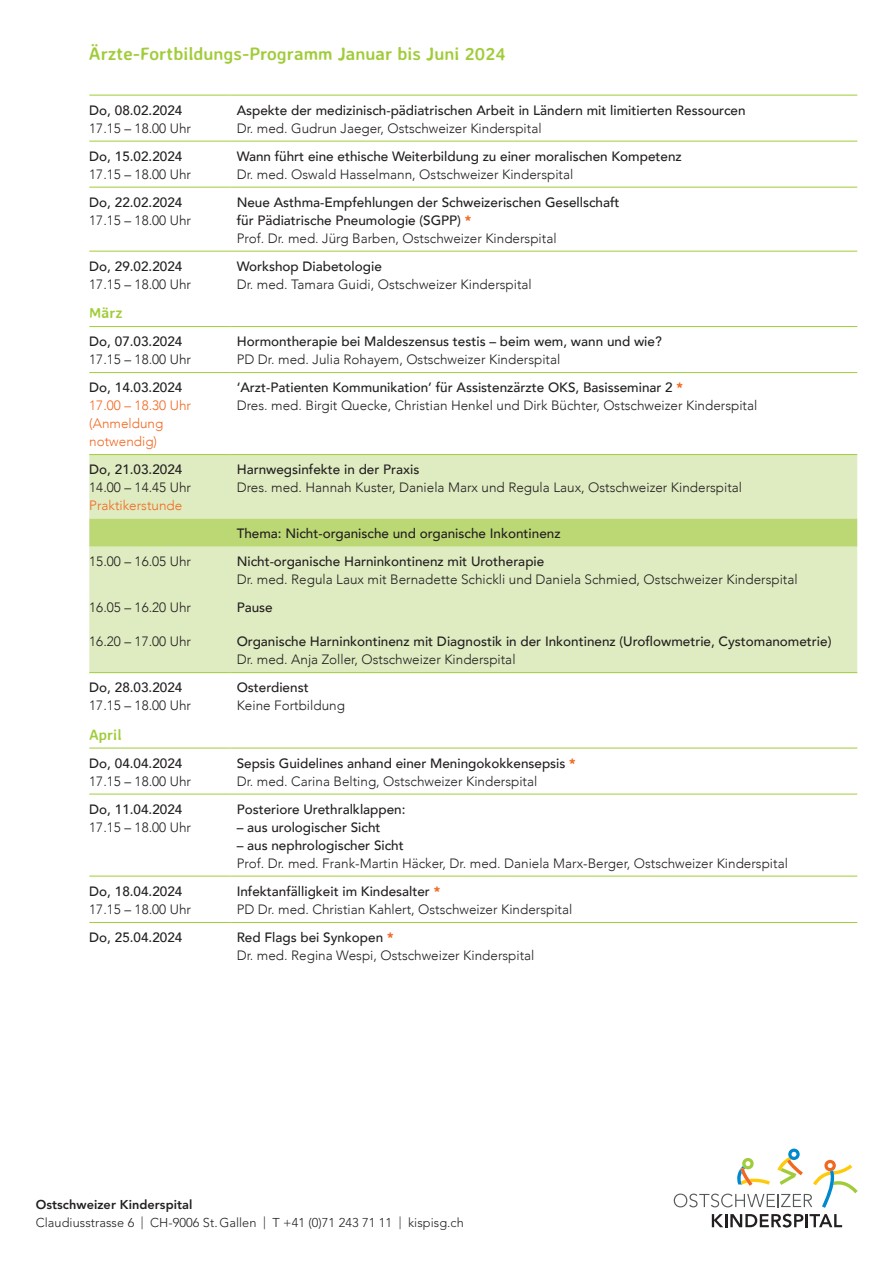
<style>
.page{position:relative;width:893px;height:1263px;background:#fff}
.page>*{position:absolute;margin:0;border:0;box-sizing:border-box;transform-origin:0 0}
.t1{font:700 18px "Averia Sans Libre";color:#a1cc3a}
.t2{font:700 15px "Averia Sans Libre";color:#a1cc3a}
.t3{font:300 13.5px/18px "Avenir";color:#231f20}
.t4{font:500 13.5px/18px "Avenir";color:#231f20}
.t5{font:300 13.5px/18px "Avenir";color:#f36821}
.t6{font:300 12.75px "Avenir LT Std";letter-spacing:.005em;color:#231f20}
.t7{font:800 12.75px "Avenir LT Std";letter-spacing:.005em;color:#231f20}
.s1{font-weight:900;color:#f36821}
.s2{font-weight:300}
.s3{font-weight:500}
</style>
<div class="page">
<svg style="left:674px;top:1148px;width:184px;height:60px"></svg>
<svg style="left:712px;top:1214px;width:130px;height:13px"></svg>
<div style="left:89px;top:455px;width:768px;height:217px;background:#dfecc1"></div>
<div style="left:89px;top:519px;width:768px;height:28px;background:#bcd874"></div>
<hr style="left:89px;top:326px;width:142px;height:1px;background:#a1cc3a">
<hr style="left:231px;top:326px;width:626px;height:1px;background:#a1cc3a">
<hr style="left:89px;top:95px;width:142px;height:1px;background:#a1cc3a">
<hr style="left:231px;top:95px;width:626px;height:1px;background:#a1cc3a">
<hr style="left:89px;top:141px;width:142px;height:1px;background:#a1cc3a">
<hr style="left:231px;top:141px;width:626px;height:1px;background:#a1cc3a">
<hr style="left:89px;top:187px;width:142px;height:1px;background:#a1cc3a">
<hr style="left:231px;top:187px;width:626px;height:1px;background:#a1cc3a">
<hr style="left:89px;top:251px;width:142px;height:1px;background:#a1cc3a">
<hr style="left:231px;top:251px;width:626px;height:1px;background:#a1cc3a">
<hr style="left:89px;top:876px;width:142px;height:1px;background:#a1cc3a">
<hr style="left:231px;top:876px;width:626px;height:1px;background:#a1cc3a">
<hr style="left:89px;top:922px;width:142px;height:1px;background:#a1cc3a">
<hr style="left:231px;top:922px;width:626px;height:1px;background:#a1cc3a">
<hr style="left:89px;top:372px;width:142px;height:1px;background:#a1cc3a">
<hr style="left:231px;top:372px;width:626px;height:1px;background:#a1cc3a">
<hr style="left:89px;top:454px;width:142px;height:1px;background:#a1cc3a">
<hr style="left:231px;top:454px;width:626px;height:1px;background:#a1cc3a">
<hr style="left:89px;top:672px;width:142px;height:1px;background:#a1cc3a">
<hr style="left:231px;top:672px;width:626px;height:1px;background:#a1cc3a">
<hr style="left:89px;top:748px;width:142px;height:1px;background:#a1cc3a">
<hr style="left:231px;top:748px;width:626px;height:1px;background:#a1cc3a">
<hr style="left:89px;top:794px;width:142px;height:1px;background:#a1cc3a">
<hr style="left:231px;top:794px;width:626px;height:1px;background:#a1cc3a">
<h1 class="t1" style="left:89px;top:43px;width:418px">Ärzte-Fortbildungs-Programm Januar bis Juni 2024</h1>
<p class="t4" style="left:89px;top:100px;width:95px">Do, 08.02.2024</p>
<p class="t3" style="left:89px;top:119px;width:103px">17.15 – 18.00 Uhr</p>
<p class="t4" style="left:237px;top:100px;width:510px">Aspekte der medizinisch-pädiatrischen Arbeit in Ländern mit limitierten Ressourcen</p>
<p class="t3" style="left:237px;top:119px;width:306px">Dr. med. Gudrun Jaeger, Ostschweizer Kinderspital</p>
<p class="t4" style="left:89px;top:146px;width:95px">Do, 15.02.2024</p>
<p class="t3" style="left:89px;top:165px;width:103px">17.15 – 18.00 Uhr</p>
<p class="t4" style="left:237px;top:146px;width:447px">Wann führt eine ethische Weiterbildung zu einer moralischen Kompetenz</p>
<p class="t3" style="left:237px;top:165px;width:338px">Dr. med. Oswald Hasselmann, Ostschweizer Kinderspital</p>
<p class="t4" style="left:89px;top:192px;width:95px">Do, 22.02.2024</p>
<p class="t3" style="left:89px;top:211px;width:103px">17.15 – 18.00 Uhr</p>
<p class="t4" style="left:237px;top:192px;width:384px">Neue Asthma-Empfehlungen der Schweizerischen Gesellschaft für Pädiatrische Pneumologie (SGPP) <span class="s1">*<br></span><span class="s2">Prof. Dr. med. Jürg Barben, Ostschweizer Kinderspital</span></p>
<p class="t4" style="left:89px;top:256px;width:95px">Do, 29.02.2024</p>
<p class="t3" style="left:89px;top:275px;width:103px">17.15 – 18.00 Uhr</p>
<p class="t4" style="left:237px;top:256px;width:147px">Workshop Diabetologie</p>
<p class="t3" style="left:237px;top:275px;width:297px">Dr. med. Tamara Guidi, Ostschweizer Kinderspital</p>
<p class="t2" style="left:89px;top:303px;width:35px">März</p>
<p class="t4" style="left:89px;top:332px;width:95px">Do, 07.03.2024</p>
<p class="t3" style="left:89px;top:350px;width:103px">17.15 – 18.00 Uhr</p>
<p class="t4" style="left:237px;top:332px;width:427px">Hormontherapie bei Maldeszensus testis – beim wem, wann und wie?</p>
<p class="t3" style="left:237px;top:350px;width:325px">PD Dr. med. Julia Rohayem, Ostschweizer Kinderspital</p>
<p class="t4" style="left:89px;top:378px;width:95px">Do, 14.03.2024</p>
<p class="t5" style="left:89px;top:396px;width:103px">17.00 – 18.30 Uhr (Anmeldung notwendig)</p>
<p class="t3" style="left:237px;top:378px;width:522px"><span class="s3">‘Arzt-Patienten Kommunikation’ für Assistenzärzte OKS, Basisseminar 2</span> <span class="s1">*<br></span>Dres. med. Birgit Quecke, Christian Henkel und Dirk Büchter, Ostschweizer Kinderspital</p>
<p class="t4" style="left:89px;top:460px;width:95px">Do, 21.03.2024</p>
<p class="t3" style="left:89px;top:478px;width:103px">14.00 – 14.45 Uhr</p>
<p class="t5" style="left:89px;top:496px;width:95px">Praktikerstunde</p>
<p class="t4" style="left:237px;top:460px;width:184px">Harnwegsinfekte in der Praxis</p>
<p class="t3" style="left:237px;top:478px;width:507px">Dres. med. Hannah Kuster, Daniela Marx und Regula Laux, Ostschweizer Kinderspital</p>
<p class="t4" style="left:237px;top:524px;width:325px">Thema: Nicht-organische und organische Inkontinenz</p>
<p class="t3" style="left:89px;top:552px;width:103px">15.00 – 16.05 Uhr</p>
<p class="t4" style="left:237px;top:552px;width:309px">Nicht-organische Harninkontinenz mit Urotherapie</p>
<p class="t3" style="left:237px;top:570px;width:562px">Dr. med. Regula Laux mit Bernadette Schickli und Daniela Schmied, Ostschweizer Kinderspital</p>
<p class="t3" style="left:89px;top:598px;width:103px">16.05 – 16.20 Uhr</p>
<p class="t4" style="left:237px;top:598px;width:38px">Pause</p>
<p class="t3" style="left:89px;top:632px;width:103px">16.20 – 17.00 Uhr</p>
<p class="t4" style="left:237px;top:632px;width:596px">Organische Harninkontinenz mit Diagnostik in der Inkontinenz (Uroflowmetrie, Cystomanometrie)</p>
<p class="t3" style="left:237px;top:650px;width:280px">Dr. med. Anja Zoller, Ostschweizer Kinderspital</p>
<p class="t4" style="left:89px;top:678px;width:95px">Do, 28.03.2024</p>
<p class="t3" style="left:89px;top:696px;width:103px">17.15 – 18.00 Uhr</p>
<p class="t4" style="left:237px;top:678px;width:73px">Osterdienst</p>
<p class="t3" style="left:237px;top:696px;width:110px">Keine Fortbildung</p>
<p class="t2" style="left:89px;top:725px;width:34px">April</p>
<p class="t4" style="left:89px;top:753px;width:95px">Do, 04.04.2024</p>
<p class="t3" style="left:89px;top:772px;width:103px">17.15 – 18.00 Uhr</p>
<p class="t4" style="left:89px;top:799px;width:95px">Do, 11.04.2024</p>
<p class="t3" style="left:89px;top:818px;width:103px">17.15 – 18.00 Uhr</p>
<p class="t4" style="left:89px;top:881px;width:95px">Do, 18.04.2024</p>
<p class="t3" style="left:89px;top:900px;width:103px">17.15 – 18.00 Uhr</p>
<p class="t4" style="left:237px;top:753px;width:341px">Sepsis Guidelines anhand einer Meningokokkensepsis <span class="s1">*<br></span><span class="s2">Dr. med. Carina Belting, Ostschweizer Kinderspital</span></p>
<p class="t4" style="left:237px;top:799px;width:170px">Posteriore Urethralklappen:</p>
<p class="t4" style="left:237px;top:817px;width:145px">– aus urologischer Sicht</p>
<p class="t4" style="left:237px;top:835px;width:169px">– aus nephrologischer Sicht</p>
<p class="t3" style="left:237px;top:854px;width:553px">Prof. Dr. med. Frank-Martin Häcker, Dr. med. Daniela Marx-Berger, Ostschweizer Kinderspital</p>
<p class="t3" style="left:237px;top:882px;width:337px"><span class="s3">Infektanfälligkeit im Kindesalter</span> <span class="s1">*<br></span>PD Dr. med. Christian Kahlert, Ostschweizer Kinderspital</p>
<p class="t4" style="left:89px;top:927px;width:95px">Do, 25.04.2024</p>
<p class="t3" style="left:237px;top:928px;width:299px"><span class="s3">Red Flags bei Synkopen</span> <span class="s1">*<br></span>Dr. med. Regina Wespi, Ostschweizer Kinderspital</p>
<p class="t7" style="left:36px;top:1197px;width:158px">Ostschweizer Kinderspital</p>
<p class="t6" style="left:36px;top:1215px;width:430px">Claudiusstrasse 6 | CH-9006 St.Gallen | T +41 (0)71 243 71 11 | kispisg.ch</p>
</div>
